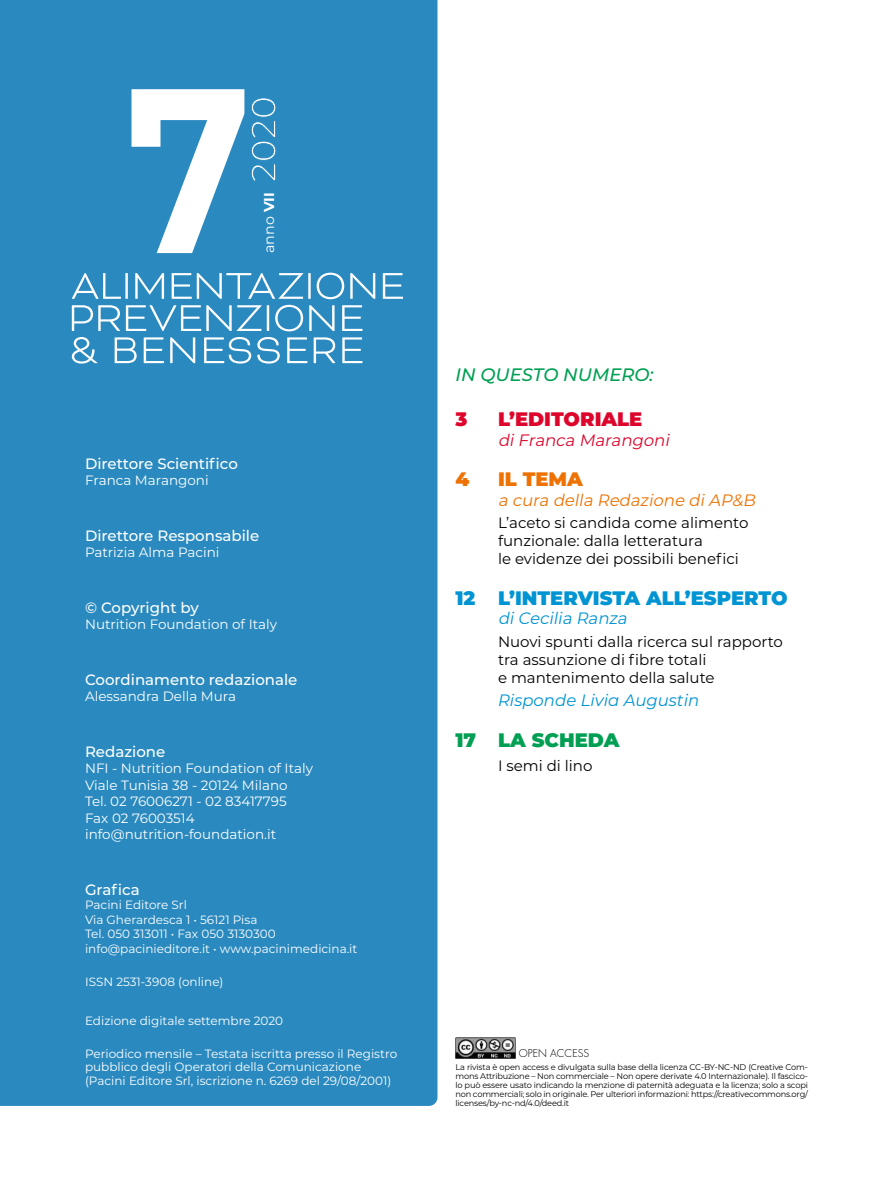
<style>
.page{position:relative;width:893px;height:1191px;background:#fff}
.page>*{position:absolute;margin:0;border:0;box-sizing:border-box;transform-origin:0 0}
.t1{font:700 234px "Montserrat";color:#fff;scale:.86 1}
.t2{font:900 19.5px "Montserrat";color:#0094d3}
.t3{font:900 19.5px "Montserrat";color:#dd052b}
.t4{font:900 19.5px "Montserrat";color:#009f53}
.t5{font:900 19.5px "Montserrat";color:#ee7203}
.t6{font:italic 500 18px "Montserrat";color:#009f53}
.t7{font:italic 16.5px "Montserrat";color:#ee7203}
.t8{font:italic 16.5px "Montserrat";color:#0094d3}
.t9{font:italic 16.5px "Montserrat";color:#dd052b}
.t10{font:italic 16.5px "Montserrat";color:#0094d3}
.t11{font:15px/18px "Montserrat";color:#000}
.t12{font:500 15px "Montserrat";color:#fff}
.t13{font:14.25px "Montserrat";color:#fff}
.t14{font:13.5px/16.5px "Montserrat";color:#fff}
.t15{font:12px/14.4px "Montserrat";color:#fff}
.t16{font:300 10.5px "Futura Std";color:#000}
.t17{font:8.25px/9px "Montserrat";letter-spacing:-.02em;color:#000;text-align:justify}
.s1{font-weight:700}
</style>
<div class="page">
<div style="left:0;top:0;width:437px;height:1106px;background:#2a8ac0"></div>
<svg style="left:72px;top:337px;width:290px;height:26px"></svg>
<svg style="left:72px;top:305px;width:290px;height:26px;background:#5ca5ce"></svg>
<svg style="left:72px;top:273px;width:331px;height:26px;background:#58a3cd"></svg>
<svg style="left:251px;top:97px;width:25px;height:85px;background:#499bc9"></svg>
<img style="left:455px;top:1037px;width:60px;height:21px">
<h1 class="t1" style="left:126px;top:1px;width:147px">7</h1>
<h3 class="t13" style="left:259px;top:253px;width:62px;rotate:-90deg">anno <span class="s1">VII</span></h3>
<h3 class="t12" style="left:85px;top:453px;width:154px">Direttore Scientifico</h3>
<h3 class="t14" style="left:85px;top:472px;width:125px">Franca Marangoni</h3>
<h3 class="t12" style="left:85px;top:525px;width:176px">Direttore Responsabile</h3>
<h3 class="t14" style="left:85px;top:544px;width:136px">Patrizia Alma Pacini</h3>
<h3 class="t12" style="left:85px;top:597px;width:115px">© Copyright by</h3>
<h3 class="t14" style="left:85px;top:616px;width:194px">Nutrition Foundation of Italy</h3>
<h3 class="t12" style="left:85px;top:669px;width:214px">Coordinamento redazionale</h3>
<h3 class="t14" style="left:85px;top:688px;width:153px">Alessandra Della Mura</h3>
<h3 class="t12" style="left:85px;top:741px;width:82px">Redazione</h3>
<h3 class="t14" style="left:85px;top:760px;width:229px">NFI - Nutrition Foundation of Italy<br>Viale Tunisia 38 - 20124 Milano<br>Tel. 02 76006271 - 02 83417795<br>Fax 02 76003514 info@nutrition-foundation.it</h3>
<h3 class="t12" style="left:85px;top:879px;width:56px">Grafica</h3>
<h3 class="t15" style="left:85px;top:897px;width:274px">Pacini Editore Srl<br>Via Gherardesca 1 • 56121 Pisa<br>Tel. 050 313011 • Fax 050 3130300 info@pacinieditore.it • www.pacinimedicina.it</h3>
<h3 class="t15" style="left:85px;top:973px;width:140px">ISSN 2531-3908 (online)</h3>
<h3 class="t15" style="left:85px;top:1012px;width:200px">Edizione digitale settembre 2020</h3>
<h3 class="t15" style="left:85px;top:1046px;width:314px;line-height:13.5px">Periodico mensile – Testata iscritta presso il Registro pubblico degli Operatori della Comunicazione (Pacini Editore Srl, iscrizione n. 6269 del 29/08/2001)</h3>
<h3 class="t6" style="left:455px;top:362px;width:200px">IN QUESTO NUMERO:</h3>
<h2 class="t3" style="left:455px;top:404px;width:13px">3</h2>
<h2 class="t3" style="left:498px;top:404px;width:146px">L’EDITORIALE</h2>
<h3 class="t9" style="left:498px;top:428px;width:176px">diFranca Marangoni</h3>
<h2 class="t5" style="left:455px;top:465px;width:15px">4</h2>
<h2 class="t5" style="left:498px;top:465px;width:86px">IL TEMA</h2>
<h3 class="t7" style="left:498px;top:488px;width:262px">a cura della Redazione diAP&amp;B</h3>
<h3 class="t11" style="left:498px;top:513px;width:252px">L’aceto si candida come alimento funzionale: dalla letteratura<br>le evidenze dei possibili benefici</h3>
<h2 class="t2" style="left:455px;top:583px;width:334px">12 L’INTERVISTA ALL’ESPERTO</h2>
<h3 class="t10" style="left:498px;top:607px;width:134px">diCecilia Ranza</h3>
<h3 class="t11" style="left:498px;top:632px;width:286px">Nuovi spunti dalla ricerca sul rapporto tra assunzione di fibre totali<br>e mantenimento della salute</h3>
<h3 class="t8" style="left:498px;top:689px;width:203px">Risponde Livia Augustin</h3>
<h2 class="t4" style="left:455px;top:725px;width:166px">17 LA SCHEDA</h2>
<h3 class="t11" style="left:498px;top:756px;width:96px">I semi di lino</h3>
<p class="t16" style="left:519px;top:1046px;width:72px">OPEN ACCESS</p>
<p class="t17" style="left:455px;top:1062px;width:354px">La rivista è open access e divulgata sulla base della licenza CC-BY-NC-ND (Creative Com&shy;mons Attribuzione – Non commerciale – Non opere derivate 4.0 Internazionale). Il fascico&shy;lo può essere usato indicando la menzione di paternità adeguata e la licenza; solo a scopi non commerciali; solo in originale. Per ulteriori informazioni: https://creativecommons.org/ licenses/by-nc-nd/4.0/deed.it</p>
</div>
